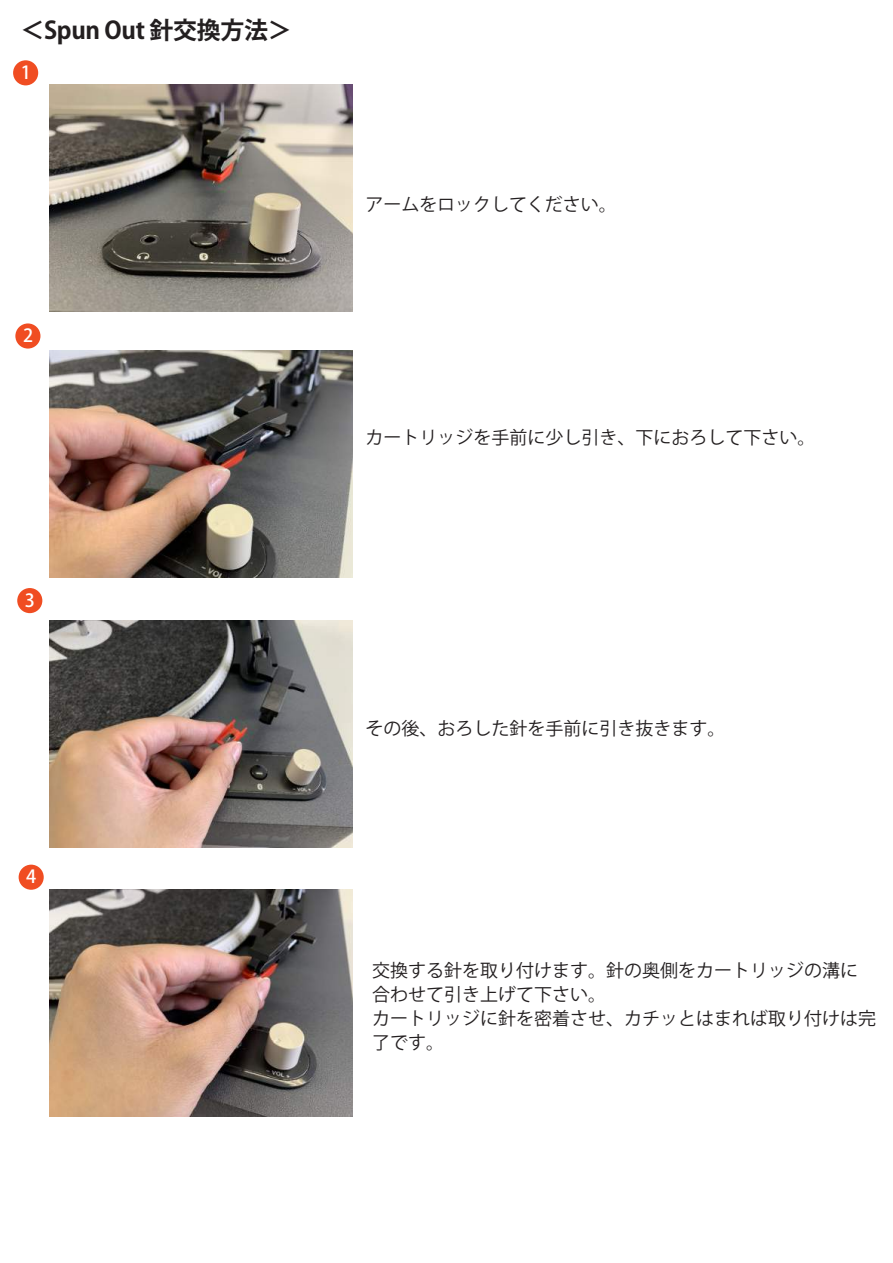
<style>
.page{position:relative;width:893px;height:1263px;background:#fff}
.page>*{position:absolute;margin:0;border:0;box-sizing:border-box;transform-origin:0 0}
.t1{font:700 24px "Koz Go Pr 6 N";letter-spacing:-.015em;color:#231f20}
.t2{font:18px/24px "Koz Go Pr 6 N";color:#231f20}
.t3{font:500 18px "Koz Go Pr 6 N";color:#fff}
</style>
<div class="page">
<div style="left:13px;top:60px;width:25px;height:25px;background:#f04d22;border-radius:50%"></div>
<img style="left:50px;top:84px;width:302px;height:227px">
<img style="left:50px;top:350px;width:302px;height:227px">
<div style="left:15px;top:323px;width:25px;height:26px;background:#f04d22;border-radius:50%"></div>
<img style="left:50px;top:621px;width:302px;height:226px">
<div style="left:17px;top:588px;width:25px;height:25px;background:#f04d22;border-radius:50%"></div>
<div style="left:19px;top:865px;width:25px;height:25px;background:#f04d22;border-radius:50%"></div>
<img style="left:50px;top:890px;width:302px;height:227px">
<h1 class="t1" style="left:20px;top:17px;width:273px">＜Spun Out 針交換方法＞</h1>
<p class="t3" style="left:21px;top:62px;width:12px">1</p>
<p class="t3" style="left:23px;top:325px;width:12px">2</p>
<p class="t3" style="left:25px;top:590px;width:12px">3</p>
<p class="t3" style="left:26px;top:867px;width:12px">4</p>
<p class="t2" style="left:366px;top:193px;width:253px">アームをロックしてください。</p>
<p class="t2" style="left:366px;top:425px;width:452px">カートリッジを手前に少し引き、下におろして下さい。</p>
<p class="t2" style="left:366px;top:717px;width:362px">その後、おろした針を手前に引き抜きます。</p>
<p class="t2" style="left:372px;top:959px;width:506px">交換する針を取り付けます。針の奥側をカートリッジの溝に合わせて引き上げて下さい。<br>カートリッジに針を密着させ、カチッとはまれば取り付けは完了です。</p>
</div>
